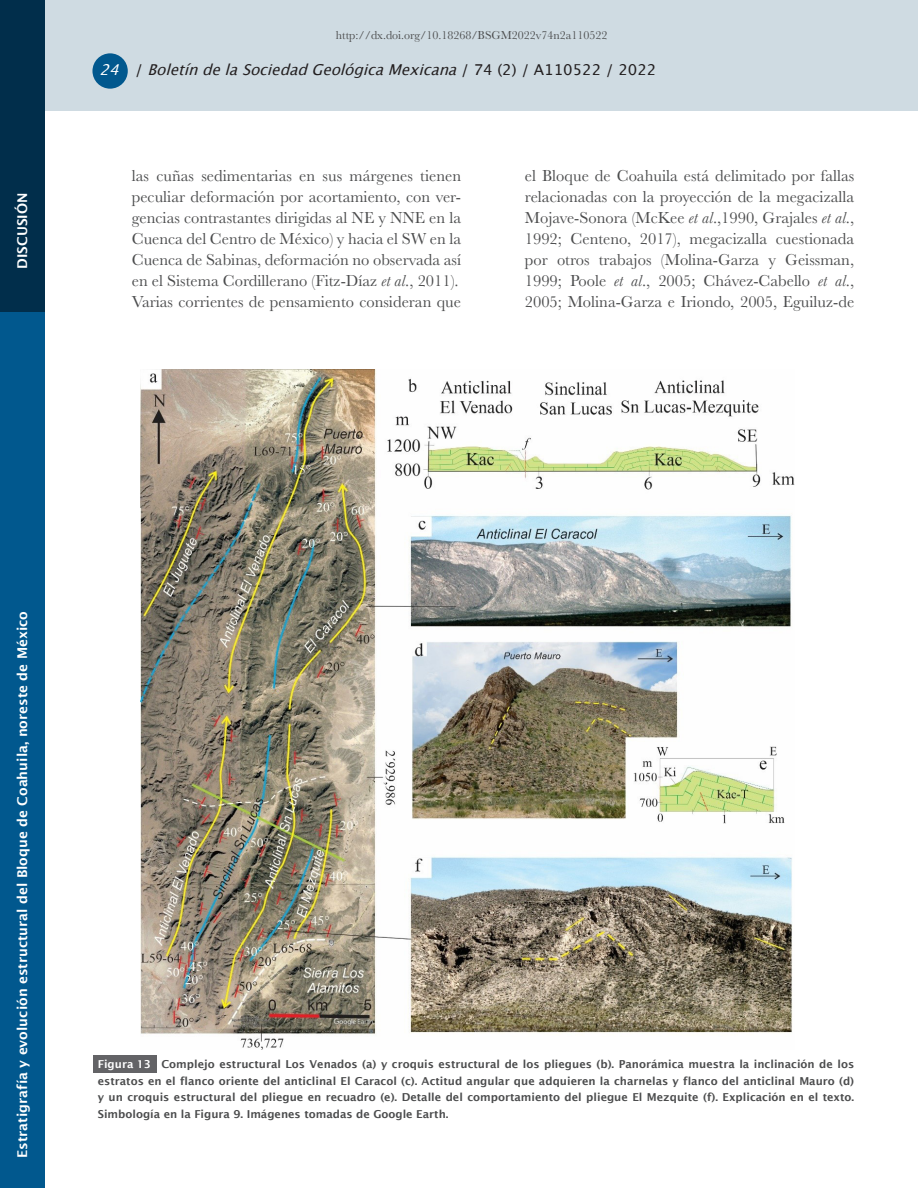
<style>
.page{position:relative;width:918px;height:1188px;background:#fff}
.page>*{position:absolute;margin:0;border:0;box-sizing:border-box;transform-origin:0 0}
.Indented-text{font:16.5px/21px "Baskerville";color:#4b4c4d;text-align:justify}
.t1{font:italic 15px "Lucida Grande";color:#231f20}
.Sección{font:600 13.5px "Lucida Sans";color:#fff}
.t2{font:12px "Baskerville";color:#4b4c4d}
.Pie_de_figura{font:600 10.95px/16.5px "Lucida Sans";color:#4b4c4d;text-align:justify}
.Pie_de_figura__númer{font:600 10.95px "Lucida Sans";color:#fff}
.s1{color:#fff}
.s2{font-style:normal}
.s3{font-style:italic}
</style>
<div class="page">
<div style="left:0;top:311px;width:44px;height:877px;background:#01588e"></div>
<div style="left:45px;top:0;width:873px;height:111px;background:#cfdbe2"></div>
<div style="left:92px;top:53px;width:36px;height:36px;background:#01588e;border-radius:50%"></div>
<div style="left:0;top:0;width:44px;height:311px;background:#012e4b"></div>
<img style="left:141px;top:369px;width:654px;height:680px">
<div style="left:94px;top:1056px;width:63px;height:17px;background:#636366"></div>
<p class="Sección" style="left:15px;top:269px;width:78px;rotate:-90deg">DISCUSIÓN</p>
<p class="t2" style="left:336px;top:27px;width:273px">http://dx.doi.org/10.18268/BSGM2022v74n2a110522</p>
<p class="t1" style="left:100px;top:59px;width:558px"><span class="s1">24</span> <span class="s2">/</span> BoletíndelaSociedadGeológicaMexicana<span class="s2">/ 7 4 ( 2 ) / A 1 1 0 5 2 2 / 2 0 2 2</span></p>
<p class="Indented-text" style="left:132px;top:166px;width:331px">las cuñas sedimentarias en sus márgenes tienen peculiar deformación por acortamiento, con ver&shy;gencias contrastantes dirigidas al NE y NNE en la Cuenca del Centro de México) y hacia el SW en la Cuenca de Sabinas, deformación no observada así en el Sistema Cordillerano (Fitz-Díaz <span class="s3">et al</span>., 2011).</p>
<p class="Indented-text" style="left:132px;top:292px;width:331px">Varias corrientes de pensamiento consideran que</p>
<p class="Indented-text" style="left:525px;top:166px;width:331px">el Bloque de Coahuila está delimitado por fallas relacionadas con la proyección de la megacizalla Mojave-Sonora (McKee <span class="s3">et al</span>.,1990, Grajales <span class="s3">et al</span>., 1992; Centeno, 2017), megacizalla cuestionada por otros trabajos (Molina-Garza y Geissman, 1999; Poole <span class="s3">et al</span>., 2005; Chávez-Cabello <span class="s3">et al</span>., 2005; Molina-Garza e Iriondo, 2005, Eguiluz-de</p>
<p class="Sección" style="left:15px;top:1158px;width:548px;rotate:-90deg">Estratigrafía y evolución estructural del Bloque de Coahuila, noreste de México</p>
<p class="Pie_de_figura" style="left:98px;top:1056px;width:758px;text-indent:64px">Complejo estructural Los Venados (a) y croquis estructural de los pliegues (b). Panorámica muestra la inclinación de los estratos en el flanco oriente del anticlinal El Caracol (c). Actitud angular que adquieren la charnelas y flanco del anticlinal Mauro (d) y un croquis estructural del pliegue en recuadro (e). Detalle del comportamiento del pliegue El Mezquite (f). Explicación en el texto.<br>Simbología en la Figura 9. Imágenes tomadas de Google Earth.</p>
<p class="Pie_de_figura__númer" style="left:98px;top:1058px;width:55px">Figura 13</p>
</div>
